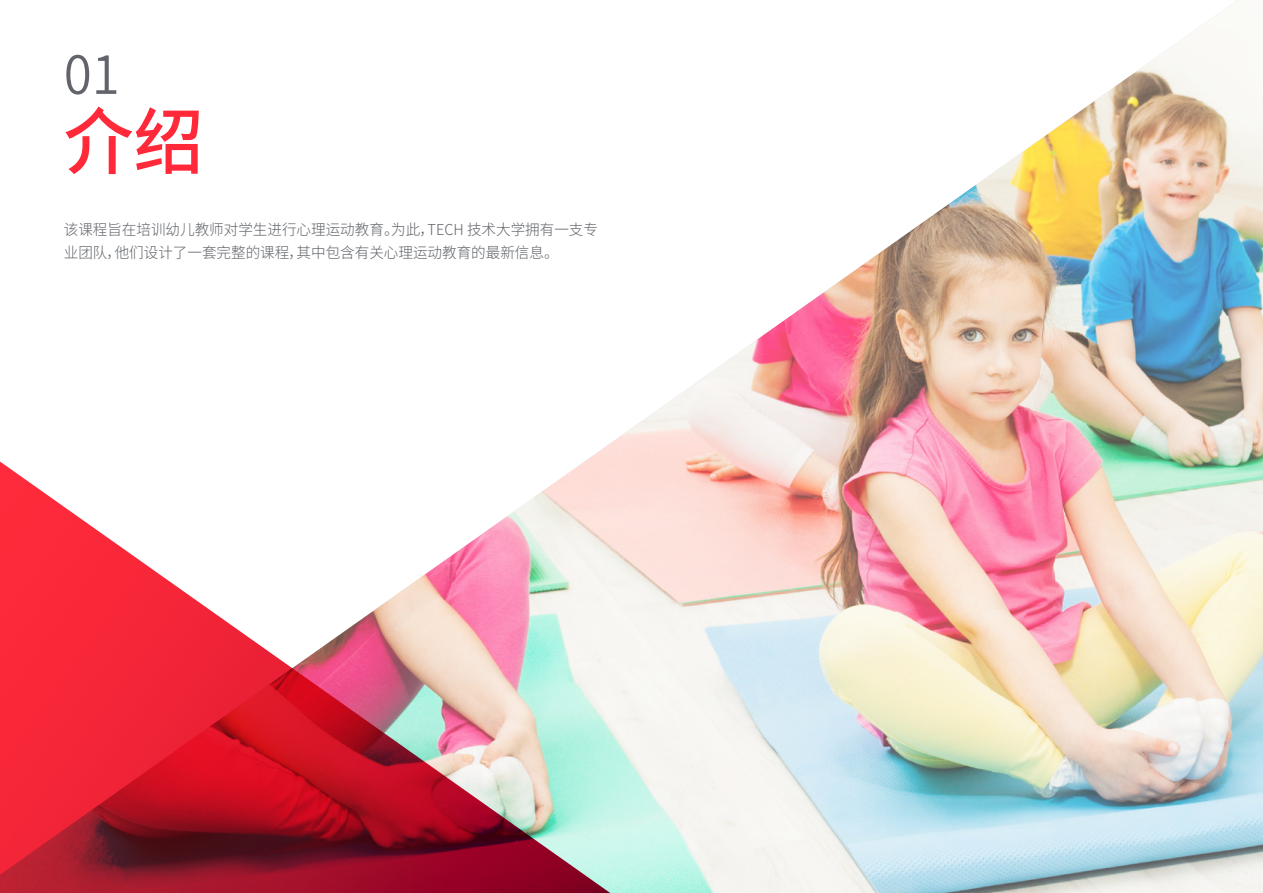
<style>
.page{position:relative;width:1263px;height:893px;background:#fff}
.page>*{position:absolute;margin:0;border:0;box-sizing:border-box;transform-origin:0 0}
.t1{font:500 72px "Source Han Sans CN";color:#ff293a}
.t2{font:52.5px "Source Han Sans CN";color:#61646a}
.t3{font:300 15px/22.5px "Source Han Sans CN";color:#61646a}
</style>
<div class="page">
<img style="left:607px;top:0;width:656px;height:893px">
<svg style="left:0;top:446px;width:640px;height:447px"></svg>
<h2 class="t2" style="left:64px;top:45px;width:57px">01</h2>
<h1 class="t1" style="left:64px;top:101px;width:141px">介绍</h1>
<p class="t3" style="left:64px;top:219px;width:536px">该课程旨在培训幼儿教师对学生进行心理运动教育。为此，TECH 技术大学拥有一支专业团队，他们设计了一套完整的课程，其中包含有关心理运动教育的最新信息。</p>
</div>
